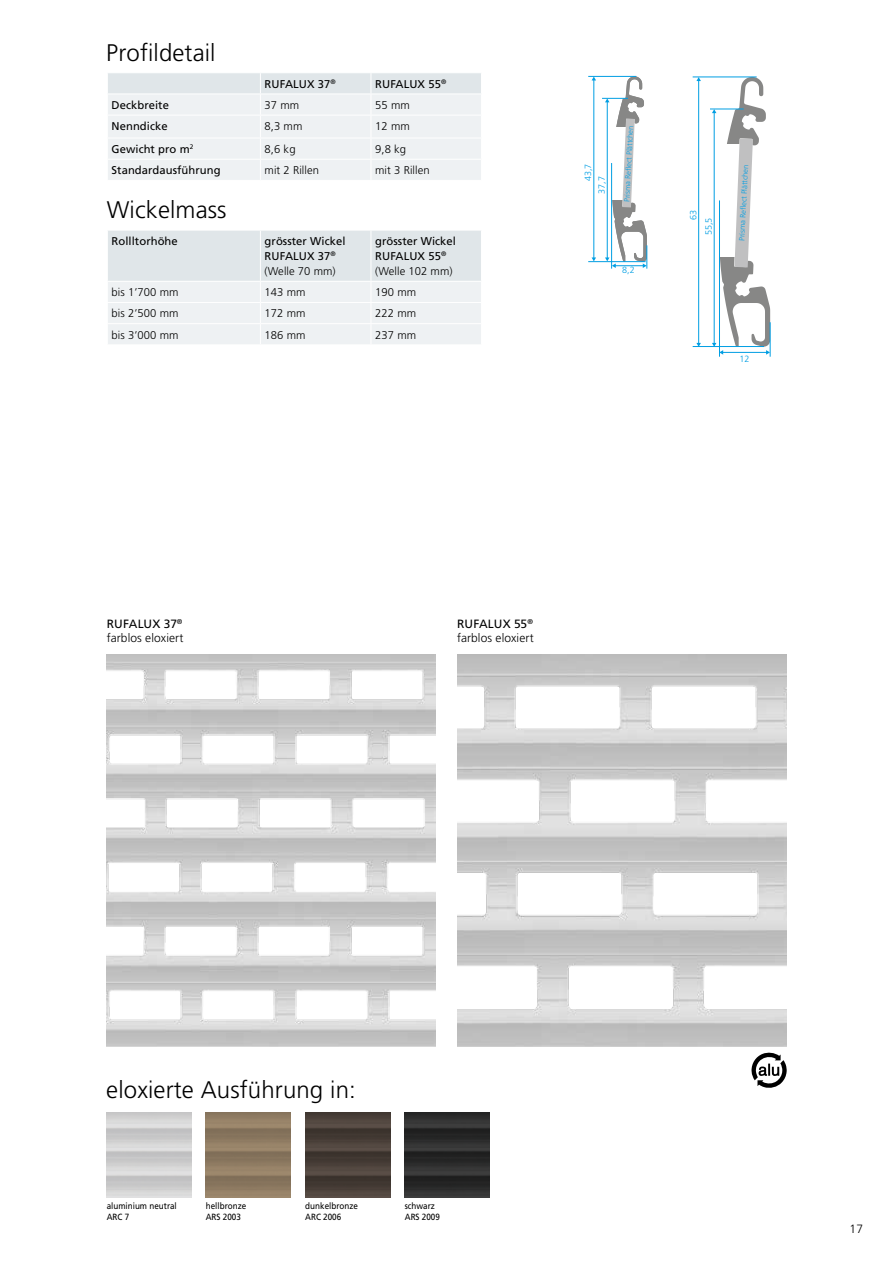
<style>
.page{position:relative;width:893px;height:1263px;background:#fff}
.page>*{position:absolute;margin:0;border:0;box-sizing:border-box;transform-origin:0 0}
.t1{font:300 24px "Frutiger LT Std";letter-spacing:.005em;color:#000}
.t2{font:300 12px/14.4px "Frutiger LT Std";letter-spacing:.01em;color:#000}
.t3{font:11.25px/15px "Frutiger LT Std";letter-spacing:.005em;color:#000}
.t4{font:300 11.25px "Frutiger LT Std";letter-spacing:.005em;color:#000}
.t5{font:9px/10.6px "Frutiger LT Std";color:#000;scale:.9 1}
.t6{font:300 9px "Frutiger LT Std";color:#009ee3}
.t7{font:300 7.5px "Frutiger LT Std";color:#009ee3}
.s1{font-weight:300}
.s2{font-weight:400}
</style>
<div class="page">
<hr style="left:710px;top:109px;width:34px;height:1px;background:#009ee3">
<hr style="left:693px;top:77px;width:64px;height:1px;background:#009ee3">
<hr style="left:693px;top:346px;width:71px;height:1px;background:#009ee3">
<hr style="left:698px;top:80px;width:1px;height:263px;background:#009ee3">
<svg style="left:696px;top:77px;width:5px;height:4px"></svg>
<svg style="left:696px;top:343px;width:5px;height:3px"></svg>
<hr style="left:770px;top:322px;width:1px;height:35px;background:#009ee3">
<hr style="left:719px;top:200px;width:1px;height:157px;background:#009ee3">
<hr style="left:588px;top:76px;width:48px;height:1px;background:#009ee3">
<hr style="left:588px;top:261px;width:58px;height:1px;background:#009ee3">
<hr style="left:594px;top:79px;width:1px;height:180px;background:#009ee3">
<svg style="left:592px;top:257px;width:4px;height:4px"></svg>
<svg style="left:108px;top:230px;width:373px;height:114px;background:#e8ecef"></svg>
<svg style="left:108px;top:73px;width:373px;height:107px;background:#eceff1"></svg>
<svg style="left:751px;top:1053px;width:36px;height:35px"></svg>
<img style="left:107px;top:654px;width:329px;height:392px">
<img style="left:457px;top:654px;width:330px;height:392px">
<img style="left:306px;top:1113px;width:85px;height:37px">
<img style="left:306px;top:1150px;width:85px;height:48px">
<img style="left:206px;top:1113px;width:85px;height:37px">
<img style="left:206px;top:1150px;width:85px;height:48px">
<img style="left:405px;top:1113px;width:85px;height:37px">
<img style="left:405px;top:1150px;width:85px;height:48px">
<svg style="left:712px;top:77px;width:58px;height:278px"></svg>
<svg style="left:602px;top:76px;width:46px;height:193px"></svg>
<h1 class="t1" style="left:106px;top:39px;width:111px">Profildetail</h1>
<p class="t3" style="left:265px;top:76px;width:73px">RUFALUX 37<sup>®</sup></p>
<p class="t3" style="left:375px;top:76px;width:73px">RUFALUX 55<sup>®</sup></p>
<p class="t3" style="left:112px;top:97px;width:59px">Deckbreite</p>
<p class="t4" style="left:265px;top:98px;width:36px">37 mm</p>
<p class="t4" style="left:375px;top:98px;width:36px">55 mm</p>
<p class="t3" style="left:112px;top:119px;width:58px">Nenndicke</p>
<p class="t4" style="left:265px;top:120px;width:39px">8,3 mm</p>
<p class="t4" style="left:375px;top:120px;width:36px">12 mm</p>
<p class="t3" style="left:112px;top:141px;width:83px">Gewicht pro m<sup>2</sup></p>
<p class="t4" style="left:265px;top:143px;width:32px">8,6 kg</p>
<p class="t4" style="left:375px;top:143px;width:32px">9,8 kg</p>
<p class="t3" style="left:112px;top:163px;width:111px">Standardausführung</p>
<p class="t4" style="left:265px;top:164px;width:56px">mit 2 Rillen</p>
<p class="t4" style="left:375px;top:164px;width:56px">mit 3 Rillen</p>
<h1 class="t1" style="left:107px;top:196px;width:121px">Wickelmass</h1>
<p class="t3" style="left:112px;top:234px;width:68px">Rollltorhöhe</p>
<p class="t3" style="left:265px;top:234px;width:82px">grösster Wickel<br>RUFALUX 37<sup>® </sup><span class="s1">(Welle 70 mm)</span></p>
<p class="t3" style="left:375px;top:234px;width:82px">grösster Wickel<br>RUFALUX 55<sup>® </sup><span class="s1">(Welle 102 mm)</span></p>
<p class="t4" style="left:112px;top:286px;width:68px">bis 1’700 mm</p>
<p class="t4" style="left:265px;top:286px;width:42px">143 mm</p>
<p class="t4" style="left:375px;top:286px;width:42px">190 mm</p>
<p class="t4" style="left:112px;top:307px;width:68px">bis 2’500 mm</p>
<p class="t4" style="left:265px;top:307px;width:42px">172 mm</p>
<p class="t4" style="left:375px;top:307px;width:42px">222 mm</p>
<p class="t4" style="left:112px;top:328px;width:68px">bis 3’000 mm</p>
<p class="t4" style="left:265px;top:328px;width:42px">186 mm</p>
<p class="t4" style="left:375px;top:328px;width:42px">237 mm</p>
<p class="t6" style="left:583px;top:181px;width:19px;rotate:-90deg">43,7</p>
<p class="t6" style="left:597px;top:194px;width:19px;rotate:-90deg">37,7</p>
<p class="t7" style="left:622px;top:201px;width:78px;rotate:-87deg">Prisma Re ect Plättchen</p>
<p class="t6" style="left:622px;top:265px;width:14px">8,2</p>
<p class="t6" style="left:688px;top:220px;width:12px;rotate:-90deg">63</p>
<p class="t6" style="left:704px;top:235px;width:19px;rotate:-90deg">55,5</p>
<p class="t7" style="left:737px;top:241px;width:78px;rotate:-87deg">Prisma Re ect Plättchen</p>
<p class="t6" style="left:739px;top:354px;width:12px">12</p>
<p class="t2" style="left:107px;top:616px;width:78px"><span class="s2">RUFALUX 37</span><sup>® </sup>farblos eloxiert</p>
<p class="t2" style="left:457px;top:616px;width:78px"><span class="s2">RUFALUX 55</span><sup>® </sup>farblos eloxiert</p>
<h1 class="t1" style="left:106px;top:1076px;width:251px">eloxierte Ausführung in:</h1>
<p class="t5" style="left:107px;top:1201px;width:80px">aluminium neutral<br>ARC 7</p>
<p class="t5" style="left:305px;top:1201px;width:60px">dunkelbronze<br>ARC 2006</p>
<p class="t5" style="left:206px;top:1201px;width:47px">hellbronze<br>ARS 2003</p>
<p class="t5" style="left:405px;top:1201px;width:41px">schwarz<br>ARS 2009</p>
<p class="t2" style="left:850px;top:1222px;width:15px">17</p>
</div>
